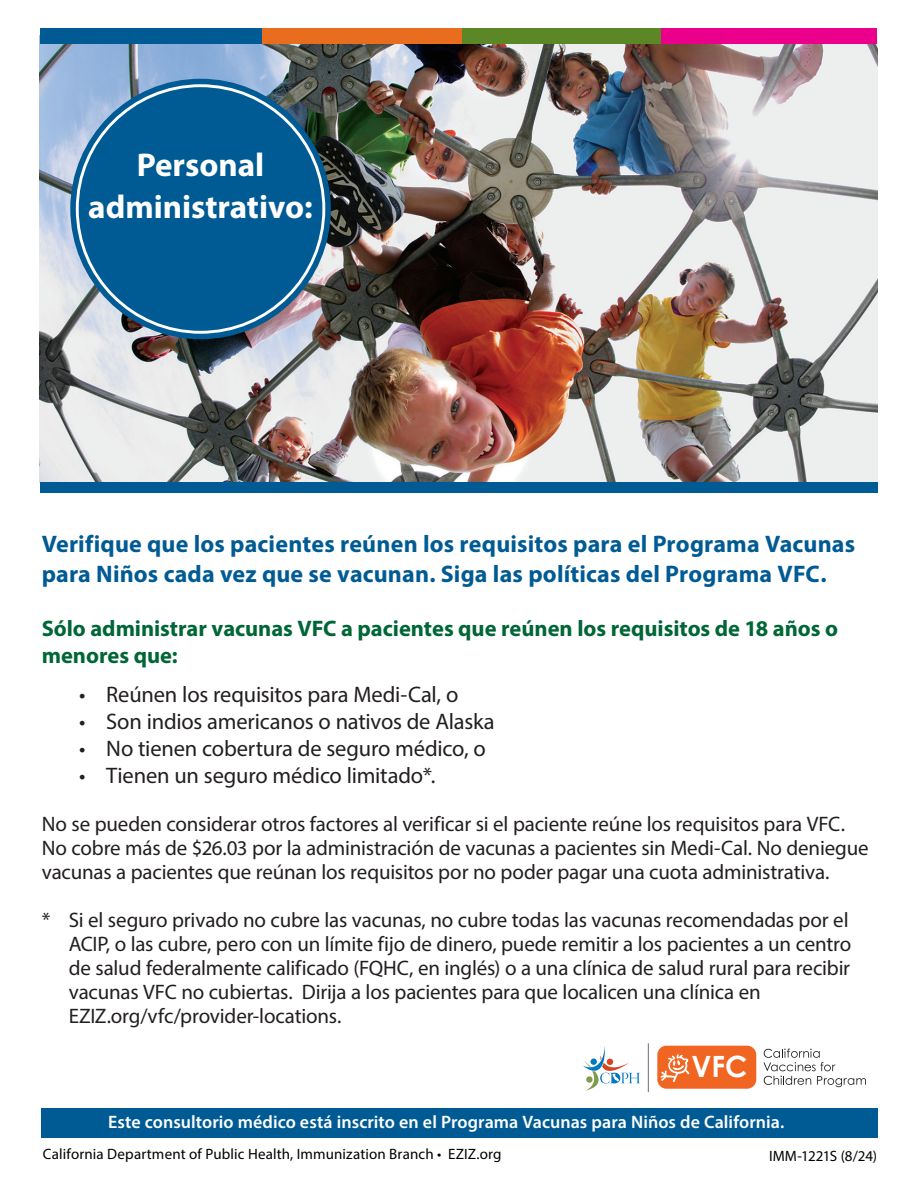
<style>
.page{position:relative;width:918px;height:1188px;background:#fff}
.page>*{position:absolute;margin:0;border:0;box-sizing:border-box;transform-origin:0 0}
.t1{font:700 33px/42px "Myriad Pro";color:#fff;text-align:center}
.t2{font:700 29.25px "Century Gothic";color:#fff}
.t3{font:700 24px/30px "Myriad Pro";letter-spacing:.005em;color:#005b94}
.t4{font:22.5px "Myriad Pro";letter-spacing:-.01em;color:#231f20}
.t5{font:700 22.5px/27px "Myriad Pro";letter-spacing:-.005em;color:#006636}
.t6{font:21px/24px "Myriad Pro";letter-spacing:-.01em;color:#231f20}
.t7{font:600 18px "Myriad Pro";letter-spacing:.005em;color:#fff}
.t8{font:15px "Myriad Pro";letter-spacing:.01em;color:#000}
.t9{font:15px "Myriad Pro";letter-spacing:-.02em;color:#000}
</style>
<div class="page">
<svg style="left:583px;top:1046px;width:57px;height:45px"></svg>
<hr style="left:648px;top:1043px;width:1px;height:49px;background:#6d6e70">
<div style="left:657px;top:1046px;width:99px;height:43px;background:#f16522;border-radius:9px"></div>
<svg style="left:660px;top:1054px;width:29px;height:28px"></svg>
<svg style="left:763px;top:1049px;width:103px;height:38px"></svg>
<img style="left:40px;top:36px;width:838px;height:446px">
<div style="left:41px;top:1108px;width:837px;height:29px;background:#005b94"></div>
<div style="left:41px;top:28px;width:222px;height:16px;background:#005b94"></div>
<div style="left:263px;top:28px;width:199px;height:16px;background:#e86d1f"></div>
<div style="left:462px;top:28px;width:200px;height:16px;background:#5c8727"></div>
<div style="left:661px;top:28px;width:216px;height:16px;background:#eb008b"></div>
<div style="left:40px;top:482px;width:838px;height:11px;background:#005b94"></div>
<svg style="left:73px;top:82px;width:255px;height:255px"></svg>
<div style="left:70px;top:79px;width:261px;height:260px;border:6px solid #005b94;border-radius:50%"></div>
<div style="left:79px;top:87px;width:243px;height:244px;background:#005b94;border-radius:50%"></div>
<h1 class="t1" style="left:88px;top:143px;width:226px">Personal administrativo:</h1>
<p class="t3" style="left:42px;top:528px;width:815px">Verifique que los pacientes reúnen los requisitos para el Programa Vacunas para Niños cada vez que se vacunan. Siga las políticas del Programa VFC.</p>
<p class="t5" style="left:42px;top:614px;width:798px">Sólo administrar vacunas VFC a pacientes que reúnen los requisitos de 18 años o menores que:</p>
<p class="t4" style="left:79px;top:681px;width:381px">• Reúnen los requisitos para Medi-Cal, o</p>
<p class="t4" style="left:79px;top:708px;width:417px">• Son indios americanos o nativos de Alaska</p>
<p class="t4" style="left:79px;top:735px;width:408px">• No tienen cobertura de seguro médico, o</p>
<p class="t4" style="left:79px;top:762px;width:358px">• Tienen un seguro médico limitado*.</p>
<p class="t6" style="left:42px;top:812px;width:828px">No se pueden considerar otros factores al verificar si el paciente reúne los requisitos para VFC.<br>No cobre más de $26.03 por la administración de vacunas a pacientes sin Medi-Cal. No deniegue vacunas a pacientes que reúnan los requisitos por no poder pagar una cuota administrativa.</p>
<p class="t6" style="left:69px;top:908px;width:784px;text-indent:-27px">* Si el seguro privado no cubre las vacunas, no cubre todas las vacunas recomendadas por el ACIP, o las cubre, pero con un límite fijo de dinero, puede remitir a los pacientes a un centro de salud federalmente calificado (FQHC, en inglés) o a una clínica de salud rural para recibir vacunas VFC no cubiertas. Dirija a los pacientes para que localicen una clínica en EZIZ.org/vfc/provider-locations.</p>
<h2 class="t2" style="left:691px;top:1044px;width:57px">VFC</h2>
<p class="t7" style="left:108px;top:1110px;width:678px">Este consultorio médico está inscrito en el Programa Vacunas para Niños de California.</p>
<p class="t8" style="left:43px;top:1145px;width:460px">California Department of Public Health, Immunization Branch • EZIZ.org</p>
<p class="t9" style="left:769px;top:1146px;width:110px">IMM-1221S (8/24)</p>
</div>
